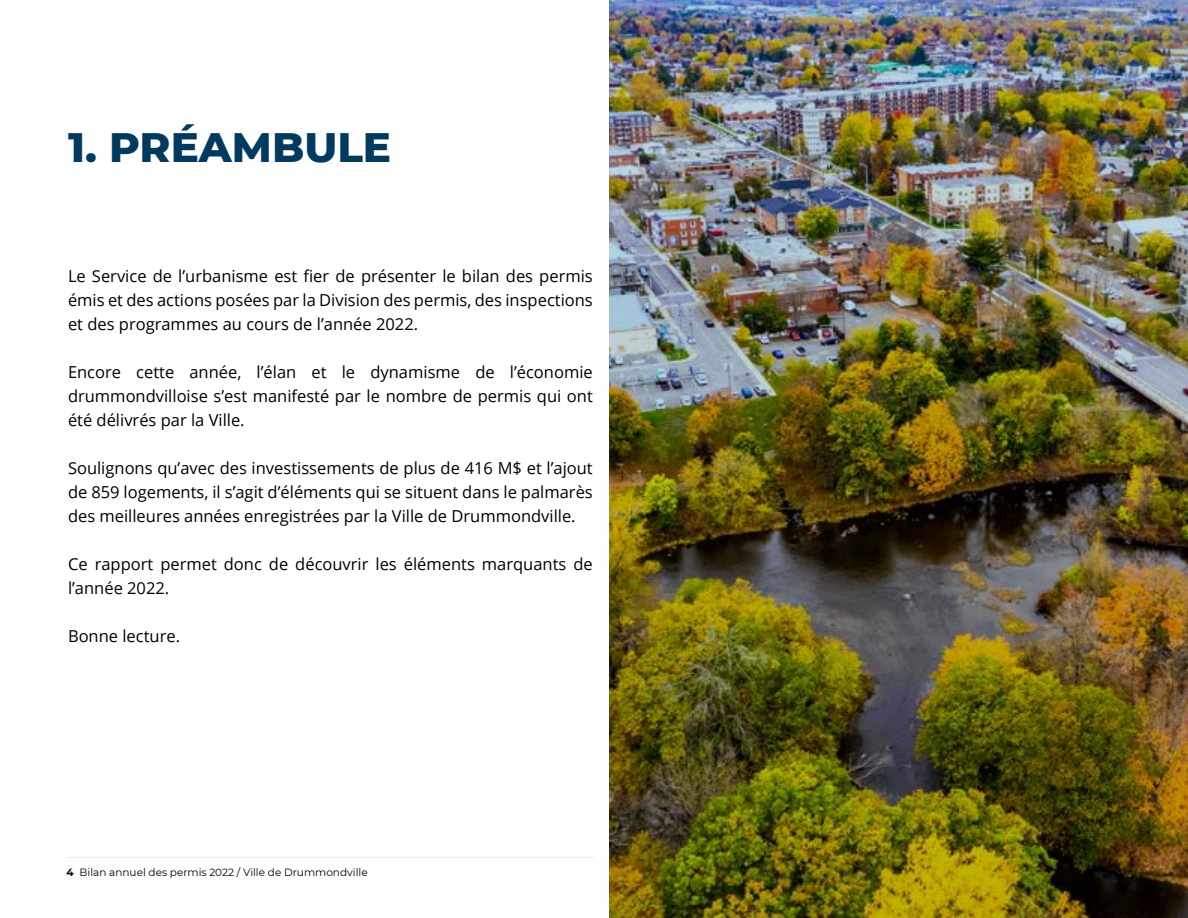
<style>
.page{position:relative;width:1188px;height:918px;background:#fff}
.page>*{position:absolute;margin:0;border:0;box-sizing:border-box;transform-origin:0 0}
.t1{font:800 42px "Montserrat";color:#003a5e}
.t2{font:16.5px/24px "Open Sans";color:#000;text-align:justify}
.t3{font:10.5px "Montserrat";color:#000}
.s1{font-weight:700}
</style>
<div class="page">
<hr style="left:68px;top:857px;width:526px;height:1px;background:#e1eaf3">
<img style="left:610px;top:0;width:578px;height:918px">
<h1 class="t1" style="left:68px;top:116px;width:325px">1. PRÉAMBULE</h1>
<p class="t2" style="left:68px;top:264px;width:526px">Le Service de l’urbanisme est fier de présenter le bilan des permis émis et des actions posées par la Division des permis, des inspections et des programmes au cours de l’année 2022.</p>
<p class="t2" style="left:68px;top:360px;width:526px">Encore cette année, l’élan et le dynamisme de l’économie drummondvilloise s’est manifesté par le nombre de permis qui ont été délivrés par la Ville.</p>
<p class="t2" style="left:68px;top:456px;width:526px">Soulignons qu’avec des investissements de plus de 416 M$ et l’ajout de 859 logements, il s’agit d’éléments qui se situent dans le palmarès des meilleures années enregistrées par la Ville de Drummondville.</p>
<p class="t2" style="left:68px;top:552px;width:526px">Ce rapport permet donc de découvrir les éléments marquants de l’année 2022.</p>
<p class="t2" style="left:68px;top:624px;width:114px">Bonne lecture.</p>
<p class="t3" style="left:66px;top:865px;width:303px"><span class="s1">4</span> Bilan annuel des permis 2022 / Ville de Drummondville</p>
</div>
